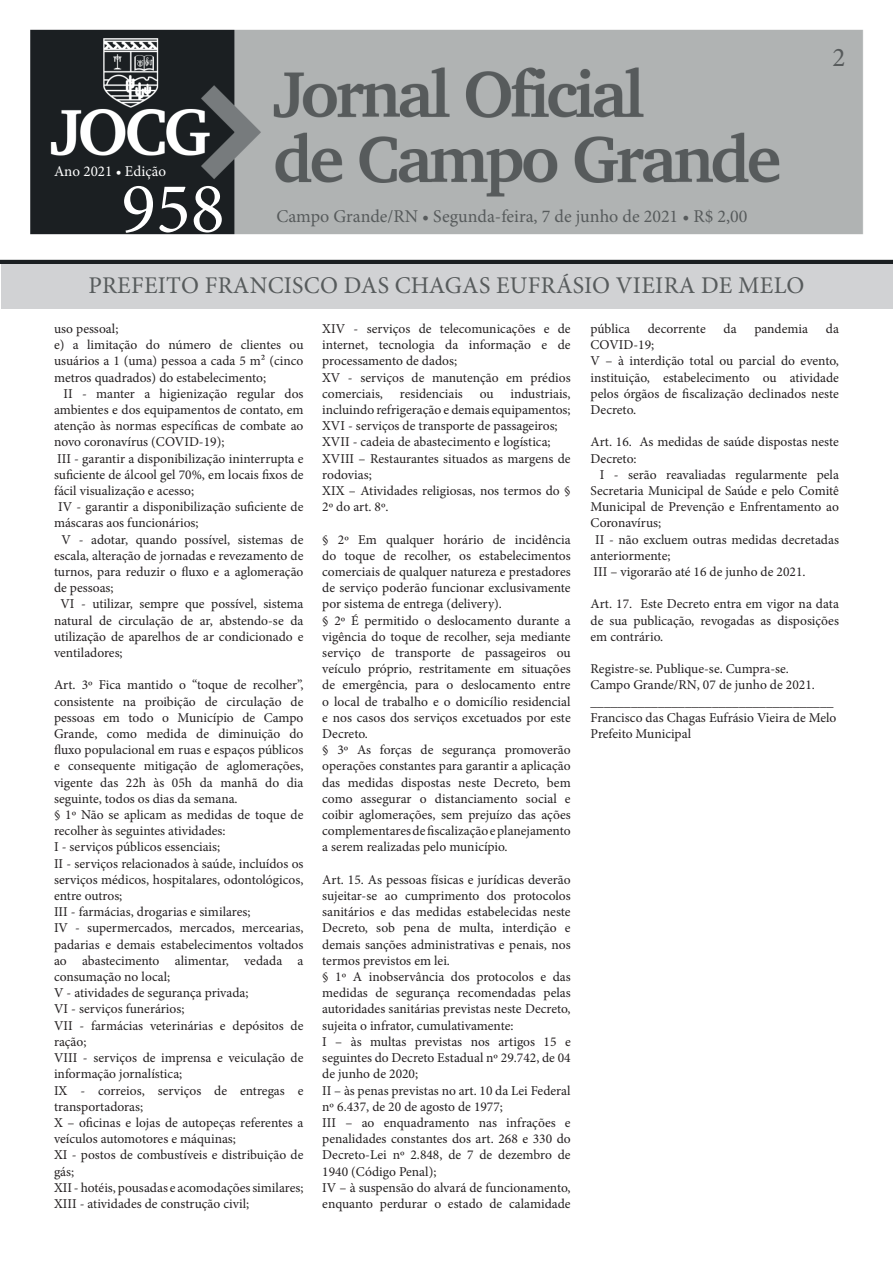
<style>
.page{position:relative;width:893px;height:1263px;background:#fff}
.page>*{position:absolute;margin:0;border:0;box-sizing:border-box;transform-origin:0 0}
.t1{font:72px "Minion Pro";color:#fff}
.t2{font:27px "Minion Pro";color:#575b5c}
.t3{font:24px "Minion Pro";letter-spacing:.01em;color:#575b5c}
.t4{font:18px "Minion Pro";color:#575b5c}
.t5{font:15px "Minion Pro";color:#fff}
.t6{font:13.5px/16.2px "Minion Pro";color:#231f20}
</style>
<div class="page">
<img style="left:0;top:29px;width:893px;height:235px">
<div style="left:1px;top:264px;width:891px;height:44px;background:#d1d2d4"></div>
<h2 class="t2" style="left:832px;top:40px;width:14px">2</h2>
<p class="t5" style="left:54px;top:162px;width:114px">Ano 2021 • Edição</p>
<h1 class="t1" style="left:121px;top:160px;width:105px">958</h1>
<h3 class="t4" style="left:276px;top:204px;width:472px">Campo Grande/RN • Segunda-feira, 7 de junho de 2021 • R$ 2,00</h3>
<h3 class="t3" style="left:88px;top:269px;width:718px">PREFEITO FRANCISCO DAS CHAGAS EUFRÁSIO VIEIRA DE MELO</h3>
<p class="t6" style="left:54px;top:321px;width:251px">uso pessoal;<br>e) a limitação do número de clientes ou usuários a 1 (uma) pessoa a cada 5 m² (cinco metros quadrados) do estabelecimento;</p>
<p class="t6" style="left:63px;top:385px;width:242px">II - manter a higienização regular dos</p>
<p class="t6" style="left:54px;top:402px;width:251px">ambientes e dos equipamentos de contato, em</p>
<p class="t6" style="left:54px;top:418px;width:251px">atenção às normas específicas de combate ao</p>
<p class="t6" style="left:54px;top:434px;width:172px">novo coronavírus (COVID-19);</p>
<p class="t6" style="left:57px;top:450px;width:248px">III - garantir a disponibilização ininterrupta e</p>
<p class="t6" style="left:54px;top:466px;width:251px">suficiente de álcool gel 70%, em locais fixos de</p>
<p class="t6" style="left:54px;top:483px;width:142px">fácil visualização e acesso;</p>
<p class="t6" style="left:58px;top:499px;width:247px">IV - garantir a disponibilização suficiente de</p>
<p class="t6" style="left:54px;top:515px;width:146px">máscaras aos funcionários;</p>
<p class="t6" style="left:62px;top:531px;width:243px">V - adotar, quando possível, sistemas de</p>
<p class="t6" style="left:54px;top:547px;width:251px">escala, alteração de jornadas e revezamento de</p>
<p class="t6" style="left:54px;top:564px;width:251px">turnos, para reduzir o fluxo e a aglomeração</p>
<p class="t6" style="left:54px;top:580px;width:61px">de pessoas;</p>
<p class="t6" style="left:60px;top:596px;width:244px">VI - utilizar, sempre que possível, sistema</p>
<p class="t6" style="left:54px;top:612px;width:251px">natural de circulação de ar, abstendo-se da</p>
<p class="t6" style="left:54px;top:628px;width:251px">utilização de aparelhos de ar condicionado e</p>
<p class="t6" style="left:54px;top:645px;width:70px">ventiladores;</p>
<p class="t6" style="left:54px;top:677px;width:251px">Art. 3º Fica mantido o “toque de recolher”, consistente na proibição de circulação de pessoas em todo o Município de Campo Grande, como medida de diminuição do fluxo populacional em ruas e espaços públicos e consequente mitigação de aglomerações, vigente das 22h às 05h da manhã do dia seguinte, todos os dias da semana.<br>§ 1º Não se aplicam as medidas de toque de recolher às seguintes atividades:<br>I - serviços públicos essenciais;<br>II - serviços relacionados à saúde, incluídos os serviços médicos, hospitalares, odontológicos, entre outros;<br>III - farmácias, drogarias e similares;<br>IV - supermercados, mercados, mercearias, padarias e demais estabelecimentos voltados ao abastecimento alimentar, vedada a consumação no local;<br>V - atividades de segurança privada;<br>VI - serviços funerários;<br>VII - farmácias veterinárias e depósitos de ração;<br>VIII - serviços de imprensa e veiculação de informação jornalística;<br>IX - correios, serviços de entregas e transportadoras;<br>X – oficinas e lojas de autopeças referentes a veículos automotores e máquinas;<br>XI - postos de combustíveis e distribuição de gás;<br>XII - hotéis, pousadas e acomodações similares; XIII - atividades de construção civil;</p>
<p class="t6" style="left:322px;top:321px;width:250px">XIV - serviços de telecomunicações e de internet, tecnologia da informação e de processamento de dados;<br>XV - serviços de manutenção em prédios comerciais, residenciais ou industriais, incluindo refrigeração e demais equipamentos; XVI - serviços de transporte de passageiros; XVII - cadeia de abastecimento e logística; XVIII – Restaurantes situados as margens de rodovias;<br>XIX – Atividades religiosas, nos termos do § 2º do art. 8º.</p>
<p class="t6" style="left:322px;top:531px;width:250px">§ 2º Em qualquer horário de incidência do toque de recolher, os estabelecimentos comerciais de qualquer natureza e prestadores de serviço poderão funcionar exclusivamente por sistema de entrega (delivery).<br>§ 2º É permitido o deslocamento durante a vigência do toque de recolher, seja mediante serviço de transporte de passageiros ou veículo próprio, restritamente em situações de emergência, para o deslocamento entre o local de trabalho e o domicílio residencial e nos casos dos serviços excetuados por este Decreto.<br>§ 3º As forças de segurança promoverão operações constantes para garantir a aplicação das medidas dispostas neste Decreto, bem como assegurar o distanciamento social e coibir aglomerações, sem prejuízo das ações complementares de fiscalização e planejamento a serem realizadas pelo município.</p>
<p class="t6" style="left:322px;top:871px;width:250px">Art. 15. As pessoas físicas e jurídicas deverão sujeitar-se ao cumprimento dos protocolos sanitários e das medidas estabelecidas neste Decreto, sob pena de multa, interdição e demais sanções administrativas e penais, nos termos previstos em lei.<br>§ 1º A inobservância dos protocolos e das medidas de segurança recomendadas pelas autoridades sanitárias previstas neste Decreto, sujeita o infrator, cumulativamente:<br>I – às multas previstas nos artigos 15 e seguintes do Decreto Estadual nº 29.742, de 04 de junho de 2020;<br>II – às penas previstas no art. 10 da Lei Federal nº 6.437, de 20 de agosto de 1977;<br>III – ao enquadramento nas infrações e penalidades constantes dos art. 268 e 330 do Decreto-Lei nº 2.848, de 7 de dezembro de 1940 (Código Penal);<br>IV – à suspensão do alvará de funcionamento, enquanto perdurar o estado de calamidade</p>
<p class="t6" style="left:590px;top:321px;width:41px">pública</p>
<p class="t6" style="left:648px;top:321px;width:59px">decorrente</p>
<p class="t6" style="left:723px;top:321px;width:15px">da</p>
<p class="t6" style="left:754px;top:321px;width:55px">pandemia</p>
<p class="t6" style="left:826px;top:321px;width:15px">da</p>
<p class="t6" style="left:590px;top:337px;width:250px">COVID-19;<br>V – à interdição total ou parcial do evento, instituição, estabelecimento ou atividade pelos órgãos de fiscalização declinados neste<br>Decreto.</p>
<p class="t6" style="left:590px;top:434px;width:250px">Art. 16. As medidas de saúde dispostas neste<br>Decreto:</p>
<p class="t6" style="left:600px;top:466px;width:241px">I - serão reavaliadas regularmente pela</p>
<p class="t6" style="left:590px;top:483px;width:250px">Secretaria Municipal de Saúde e pelo Comitê</p>
<p class="t6" style="left:590px;top:499px;width:250px">Municipal de Prevenção e Enfrentamento ao</p>
<p class="t6" style="left:590px;top:515px;width:72px">Coronavírus;</p>
<p class="t6" style="left:595px;top:531px;width:245px">II - não excluem outras medidas decretadas</p>
<p class="t6" style="left:590px;top:547px;width:81px">anteriormente;</p>
<p class="t6" style="left:594px;top:564px;width:213px">III – vigorarão até 16 de junho de 2021.</p>
<p class="t6" style="left:590px;top:596px;width:250px;text-align:justify">Art. 17. Este Decreto entra em vigor na data de sua publicação, revogadas as disposições em contrário.</p>
<p class="t6" style="left:590px;top:661px;width:247px">Registre-se. Publique-se. Cumpra-se.<br>Campo Grande/RN, 07 de junho de 2021. ____________________________________ Francisco das Chagas Eufrásio Vieira de Melo Prefeito Municipal</p>
</div>
